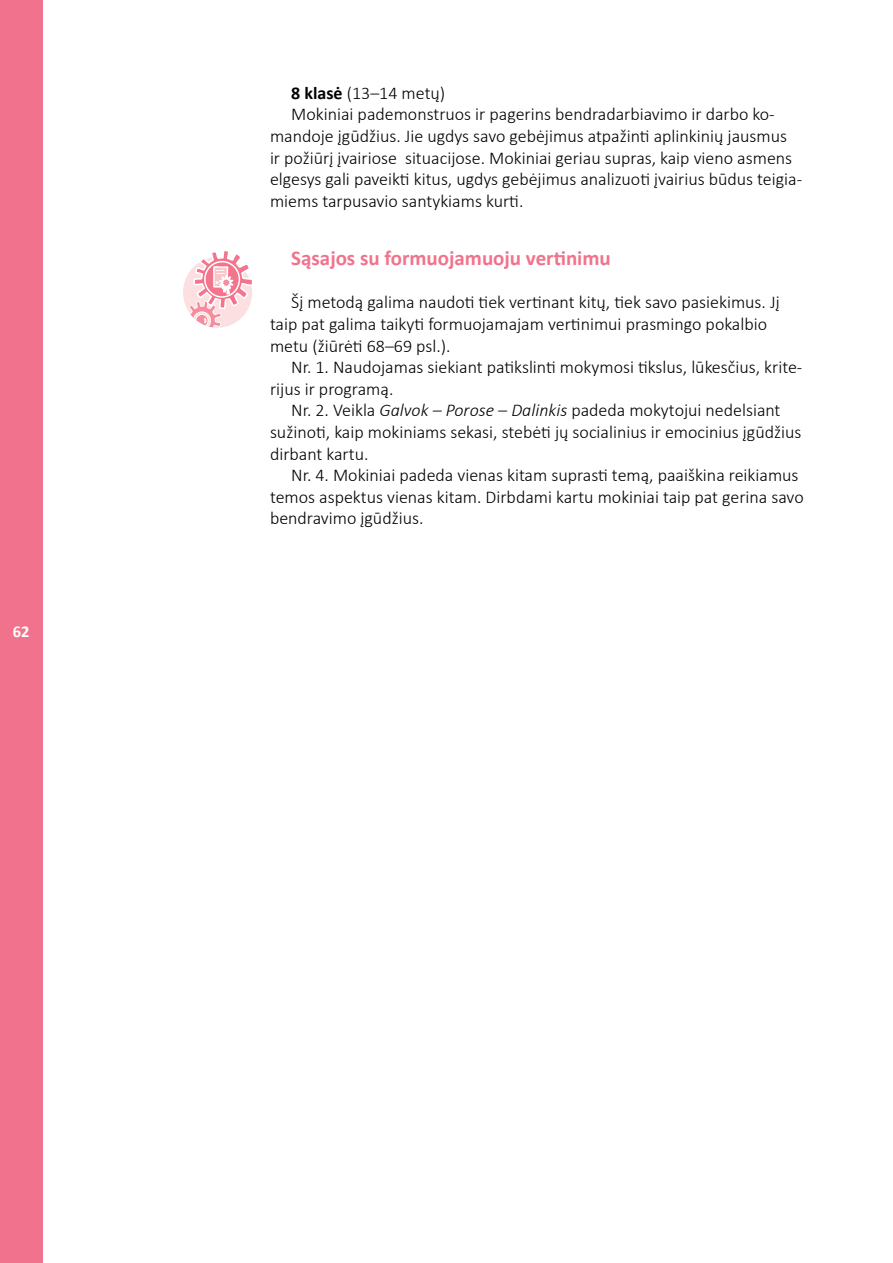
<style>
.page{position:relative;width:893px;height:1263px;background:#fff}
.page>*{position:absolute;margin:0;border:0;box-sizing:border-box;transform-origin:0 0}
.t1{font:700 21px "Calibri";color:#f1728c}
.t2{font:300 18px/21.6px "Calibri";color:#000}
.t3{font:700 16.5px "Calibri";color:#fff}
.s1{font-weight:700}
.s2{font-style:italic}
</style>
<div class="page">
<div style="left:0;top:0;width:43px;height:1263px;background:#f1728c"></div>
<div style="left:183px;top:257px;width:69px;height:71px;background:#fce0e1;border-radius:50%"></div>
<svg style="left:189px;top:251px;width:63px;height:76px"></svg>
<p class="t3" style="left:13px;top:620px;width:18px">62</p>
<p class="t2" style="left:291px;top:82px;width:156px"><span class="s1">8 klasė</span> (13–14 metų)</p>
<p class="t2" style="left:291px;top:103px;width:485px">Mokiniai pademonstruos ir pagerins bendradarbiavimo ir darbo ko-</p>
<p class="t2" style="left:270px;top:125px;width:519px">mandoje įgūdžius. Jie ugdys savo gebėjimus atpažinti aplinkinių jausmus</p>
<p class="t2" style="left:270px;top:147px;width:524px">ir požiūrį įvairiose situacijose. Mokiniai geriau supras, kaip vieno asmens</p>
<p class="t2" style="left:270px;top:168px;width:534px">elgesys gali paveikti kitus, ugdys gebėjimus analizuoti įvairius būdus teigia-</p>
<p class="t2" style="left:270px;top:190px;width:255px">miems tarpusavio santykiams kurti.</p>
<p class="t1" style="left:291px;top:243px;width:321px">Sąsajos su formuojamuoju vertinimu</p>
<p class="t2" style="left:270px;top:291px;width:511px;text-indent:21px">Šį metodą galima naudoti tiek vertinant kitų, tiek savo pasiekimus. Jį taip pat galima taikyti formuojamajam vertinimui prasmingo pokalbio metu (žiūrėti 68–69 psl.).</p>
<p class="t2" style="left:270px;top:356px;width:534px;text-indent:21px">Nr. 1. Naudojamas siekiant patikslinti mokymosi tikslus, lūkesčius, krite&shy;rijus ir programą.</p>
<p class="t2" style="left:270px;top:399px;width:533px;text-indent:21px">Nr. 2. Veikla <span class="s2">Galvok – Porose – Dalinkis</span> padeda mokytojui nedelsiant sužinoti, kaip mokiniams sekasi, stebėti jų socialinius ir emocinius įgūdžius dirbant kartu.</p>
<p class="t2" style="left:270px;top:464px;width:535px;text-indent:21px">Nr. 4. Mokiniai padeda vienas kitam suprasti temą, paaiškina reikiamus temos aspektus vienas kitam. Dirbdami kartu mokiniai taip pat gerina savo bendravimo įgūdžius.</p>
</div>
